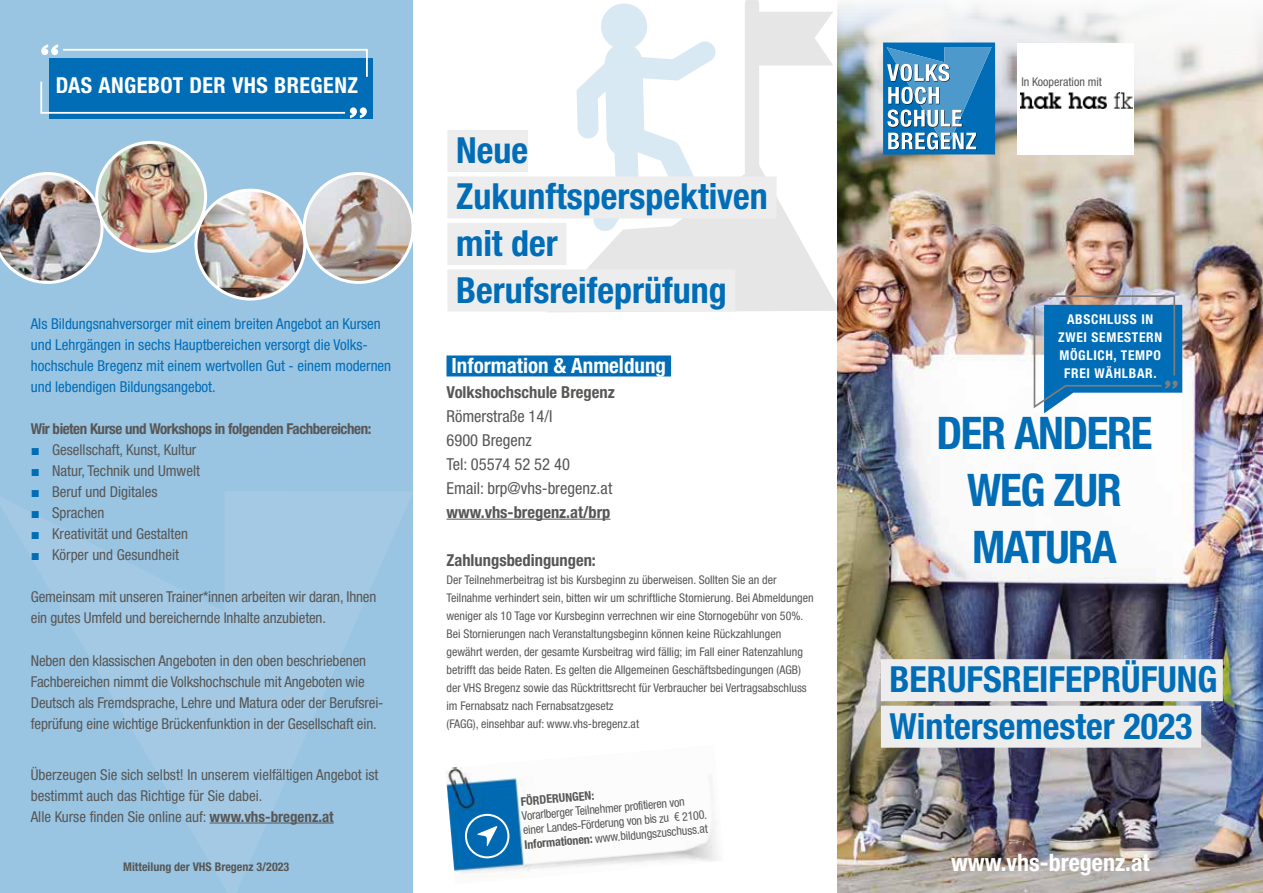
<style>
.page{position:relative;width:1263px;height:893px;background:#fff}
.page>*{position:absolute;margin:0;border:0;box-sizing:border-box;transform-origin:0 0}
.t1{font:700 condensed 45px/57px "Helvetica Neue";letter-spacing:-.03em;color:#006db6;text-align:center}
.t2{font:700 condensed 36px/46.5px "Helvetica Neue";color:#006db6}
.t3{font:700 condensed 24px "Helvetica Neue";color:#fff}
.t4{font:700 condensed 22.05px "Helvetica Neue";letter-spacing:.02em;color:#fff}
.t5{font:700 condensed 21px "Helvetica Neue";color:#fff}
.t6{font:condensed 16.5px/24px "Helvetica Neue";color:#575756}
.t7{font:700 condensed 16.5px "Helvetica Neue";color:#575756}
.t8{font:condensed 15px/21px "Helvetica Neue";letter-spacing:-.01em;color:#575756}
.t9{font:condensed 15px/21px "Helvetica Neue";color:#006db6}
.t10{font:700 condensed 15px "Helvetica Neue";letter-spacing:-.03em;color:#575756}
.t11{font:700 condensed 13.5px/18px "Helvetica Neue";letter-spacing:.05em;color:#fff;text-align:center}
.t12{font:condensed 12px/18px "Helvetica Neue";color:#575756}
.t13{font:700 condensed 12px "Helvetica Neue";color:#575756}
.s1{font-family:"Arial";font-stretch:normal;color:#006db6}
.s2{font-weight:700}
</style>
<div class="page">
<svg style="left:547px;top:0;width:291px;height:312px"></svg>
<svg style="left:577px;top:3px;width:140px;height:229px"></svg>
<img style="left:838px;top:3px;width:425px;height:890px">
<svg style="left:883px;top:43px;width:112px;height:111px;background:#4a93c5"></svg>
<div style="left:1017px;top:43px;width:116px;height:111px;background:#fff"></div>
<img style="left:1020px;top:92px;width:112px;height:17px">
<div style="left:881px;top:659px;width:342px;height:42px;background:#ededed"></div>
<div style="left:881px;top:706px;width:320px;height:42px;background:#ededed"></div>
<div style="left:447px;top:130px;width:81px;height:42px;background:#ededed"></div>
<div style="left:447px;top:176px;width:330px;height:42px;background:#ededed"></div>
<div style="left:447px;top:223px;width:120px;height:42px;background:#ededed"></div>
<div style="left:447px;top:269px;width:288px;height:42px;background:#ededed"></div>
<div style="left:446px;top:355px;width:225px;height:21px;background:#006db6"></div>
<hr style="left:446px;top:519px;width:164px;height:1px;background:#575756">
<div style="left:0;top:0;width:412px;height:893px;background:#99c4e2"></div>
<svg style="left:1030px;top:293px;width:152px;height:120px"></svg>
<img style="left:446px;top:767px;width:272px;height:107px">
<svg style="left:465px;top:814px;width:45px;height:45px;background:#3286c1"></svg>
<div style="left:49px;top:58px;width:324px;height:61px;background:#006db6"></div>
<svg style="left:40px;top:44px;width:328px;height:74px"></svg>
<hr style="left:210px;top:823px;width:124px;height:1px;background:#575756">
<img style="left:0;top:172px;width:104px;height:112px">
<img style="left:304px;top:174px;width:109px;height:108px;border-radius:54px">
<div style="left:303px;top:172px;width:111px;height:112px;border:3px solid #fff;border-radius:50%"></div>
<img style="left:97px;top:142px;width:109px;height:109px;border-radius:54px">
<div style="left:95px;top:141px;width:112px;height:112px;border:3px solid #fff;border-radius:50%"></div>
<img style="left:196px;top:190px;width:109px;height:109px;border-radius:54px">
<div style="left:194px;top:189px;width:112px;height:112px;border:3px solid #fff;border-radius:50%"></div>
<h3 class="t4" style="left:56px;top:72px;width:304px">DAS ANGEBOT DER VHS BREGENZ</h3>
<p class="t9" style="left:31px;top:314px;width:362px">Als Bildungsnahversorger mit einem breiten Angebot an Kursen und Lehrgängen in sechs Hauptbereichen versorgt die Volks&shy;hochschule Bregenz mit einem wertvollen Gut - einem modernen und lebendigen Bildungsangebot.</p>
<p class="t10" style="left:31px;top:420px;width:342px">Wir bieten Kurse und Workshops in folgenden Fachbereichen:</p>
<p class="t8" style="left:31px;top:440px;width:167px"><span class="s1">■</span> Gesellschaft, Kunst, Kultur</p>
<p class="t8" style="left:31px;top:461px;width:171px"><span class="s1">■</span> Natur, Technik und Umwelt</p>
<p class="t8" style="left:31px;top:482px;width:128px"><span class="s1">■</span> Beruf und Digitales</p>
<p class="t8" style="left:31px;top:503px;width:75px"><span class="s1">■</span> Sprachen</p>
<p class="t8" style="left:31px;top:524px;width:159px"><span class="s1">■</span> Kreativität und Gestalten</p>
<p class="t8" style="left:31px;top:545px;width:150px"><span class="s1">■</span> Körper und Gesundheit</p>
<p class="t8" style="left:31px;top:587px;width:347px">Gemeinsam mit unseren Trainer*innen arbeiten wir daran, Ihnen ein gutes Umfeld und bereichernde Inhalte anzubieten.</p>
<p class="t8" style="left:31px;top:650px;width:354px">Neben den klassischen Angeboten in den oben beschriebenen Fachbereichen nimmt die Volkshochschule mit Angeboten wie Deutsch als Fremdsprache, Lehre und Matura oder der Berufsrei&shy;feprüfung eine wichtige Brückenfunktion in der Gesellschaft ein.</p>
<p class="t8" style="left:31px;top:764px;width:349px">Überzeugen Sie sich selbst! In unserem vielfältigen Angebot ist bestimmt auch das Richtige für Sie dabei.<br>Alle Kurse finden Sie online auf: <span class="s2">www.vhs-bregenz.at</span></p>
<p class="t13" style="left:123px;top:859px;width:168px">Mitteilung der VHS Bregenz 3/2023</p>
<h2 class="t2" style="left:456px;top:126px;width:313px">Neue<br>Zukunftsperspektiven mit der<br>Berufsreifeprüfung</h2>
<h3 class="t5" style="left:451px;top:353px;width:216px">Information &amp; Anmeldung</h3>
<h3 class="t7" style="left:446px;top:382px;width:170px">Volkshochschule Bregenz</h3>
<h3 class="t6" style="left:446px;top:404px;width:167px">Römerstraße 14/I<br>6900 Bregenz<br>Tel: 05574 52 52 40<br>Email: brp@vhs-bregenz.at</h3>
<h3 class="t7" style="left:446px;top:502px;width:166px">www.vhs-bregenz.at/brp</h3>
<h3 class="t7" style="left:446px;top:550px;width:151px">Zahlungsbedingungen:</h3>
<p class="t12" style="left:446px;top:570px;width:369px">Der Teilnehmerbeitrag ist bis Kursbeginn zu überweisen. Sollten Sie an der Teilnahme verhindert sein, bitten wir um schriftliche Stornierung. Bei Abmeldungen weniger als 10 Tage vor Kursbeginn verrechnen wir eine Stornogebühr von 50%.<br>Bei Stornierungen nach Veranstaltungsbeginn können keine Rückzahlungen gewährt werden, der gesamte Kursbeitrag wird fällig; im Fall einer Ratenzahlung betrifft das beide Raten. Es gelten die Allgemeinen Geschäftsbedingungen (AGB) der VHS Bregenz sowie das Rücktrittsrecht für Verbraucher bei Vertragsabschluss im Fernabsatz nach Fernabsatzgesetz<br>(FAGG), einsehbar auf: www.vhs-bregenz.at</p>
<p class="t13" style="left:520px;top:794px;width:75px;rotate:-5deg">FÖRDERUNGEN:</p>
<p class="t12" style="left:521px;top:809px;width:186px;line-height:14.4px;rotate:-5deg">Vorarlberger Teilnehmer profitieren von einer Landes-Förderung von bis zu € 2100.<br><span class="s2">Informationen:</span> www.bildungszuschuss.at</p>
<p class="t12" style="left:1021px;top:73px;width:82px">In Kooperation mit</p>
<p class="t11" style="left:1058px;top:310px;width:105px">ABSCHLUSS IN<br>ZWEI SEMESTERN<br>MÖGLICH, TEMPO<br>FREI WÄHLBAR.</p>
<h1 class="t1" style="left:936px;top:404px;width:218px">DER ANDERE<br>WEG ZUR<br>MATURA</h1>
<h2 class="t2" style="left:889px;top:656px;width:329px">BERUFSREIFEPRÜFUNG<br>Wintersemester 2023</h2>
<h3 class="t3" style="left:951px;top:847px;width:200px">www.vhs-bregenz.at</h3>
</div>
